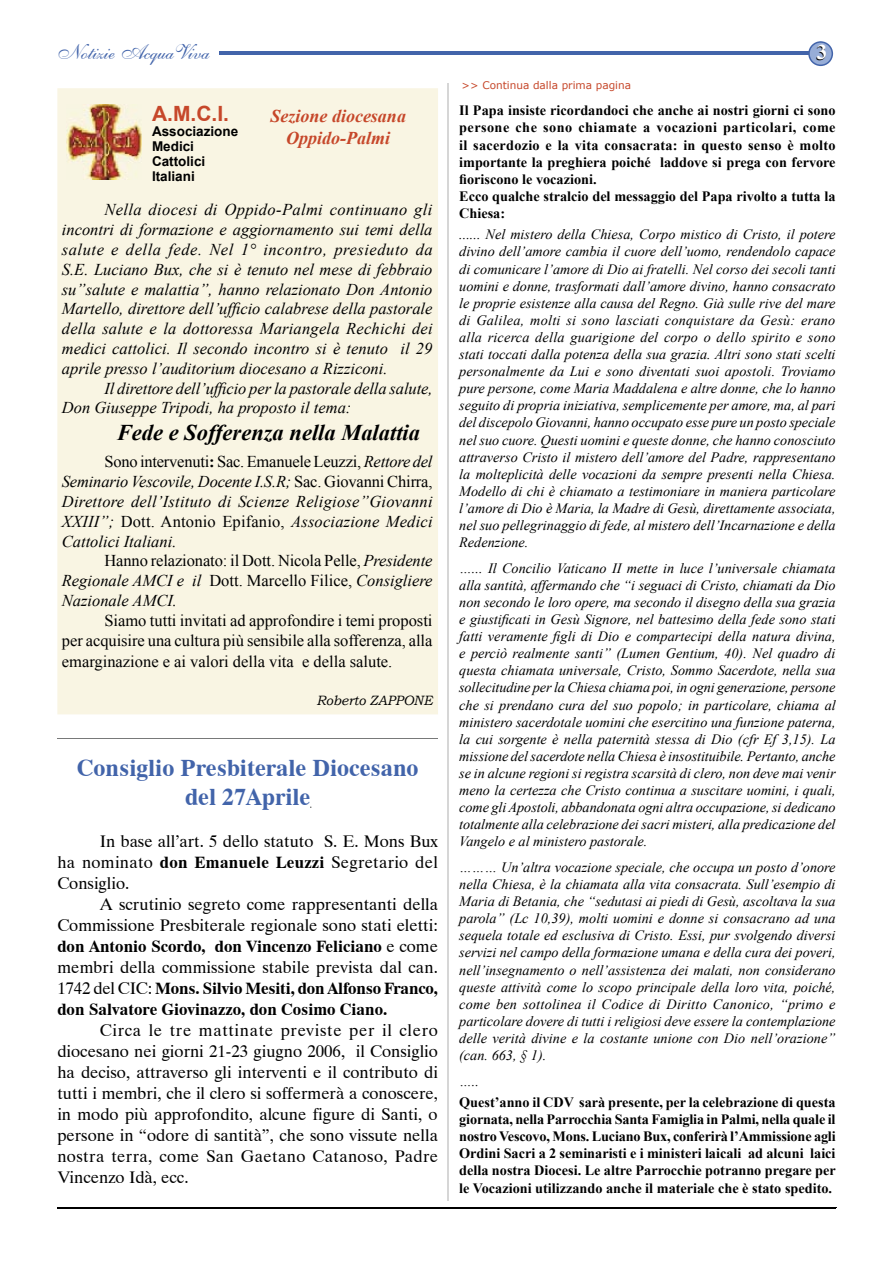
<style>
.page{position:relative;width:893px;height:1263px;background:#fff}
.page>*{position:absolute;margin:0;border:0;box-sizing:border-box;transform-origin:0 0}
.t1{font:700 24px/28.8px "Dutch 801 BT";color:#4264aa;text-align:center}
.t2{font:italic 700 22.5px "Times New Roman";color:#000}
.t3{font:21px "English 111 Vivace BT";color:#4264aa}
.t4{font:700 21px "Arial";color:#c6472a}
.t5{font:700 21px "Times New Roman";color:#000}
.t6{font:italic 700 18px/21.6px "Times New Roman";color:#c6472a;text-align:center}
.t7{font:16.8px/21px "Dutch 801 BT";letter-spacing:.005em;color:#000;text-align:justify}
.t8{font:italic 16.5px/19.8px "Times New Roman";color:#000;text-align:justify}
.t9{font:16.5px/19.8px "Times New Roman";letter-spacing:-.005em;color:#000;text-align:justify}
.t10{font:italic 14.25px/17.1px "Times New Roman";color:#000;text-align:justify}
.t11{font:700 14.25px/17.1px "Times New Roman";color:#000}
.t12{font:700 13.5px/15px "Arial";color:#000}
.t13{font:italic 13.5px "Bookman Old Style";color:#000}
.t14{font:10.5px "Verdana";color:#c6472a}
.s1{font-style:normal}
.s2{font-weight:700;font-style:normal}
.s3{font-style:italic}
.s4{font-weight:700}
</style>
<div class="page">
<div style="left:57px;top:88px;width:381px;height:626px;background:#f9f5e3"></div>
<hr style="left:220px;top:52px;width:589px;height:3px;background:#4264aa">
<svg style="left:808px;top:41px;width:25px;height:25px"></svg>
<hr style="left:447px;top:83px;width:2px;height:1117px;background:#d6d6d6">
<hr style="left:57px;top:1207px;width:779px;height:1px;background:#000">
<hr style="left:57px;top:738px;width:381px;height:1px;background:#787979">
<img style="left:67px;top:104px;width:75px;height:75px">
<h3 class="t3" style="left:58px;top:39px;width:153px">Notizie AcquaViva</h3>
<h3 class="t5" style="left:816px;top:38px;width:12px">3</h3>
<p class="t14" style="left:462px;top:79px;width:171px">&gt;&gt; Continua dalla prima pagina</p>
<h3 class="t4" style="left:152px;top:99px;width:79px">A.M.C.I.</h3>
<p class="t12" style="left:152px;top:124px;width:88px">Associazione<br>Medici<br>Cattolici<br>Italiani</p>
<p class="t6" style="left:270px;top:105px;width:137px">Sezione diocesana<br>Oppido-Palmi</p>
<p class="t11" style="left:459px;top:102px;width:378px">Il Papa insiste ricordandoci che anche ai nostri giorni ci sono persone che sono chiamate a vocazioni particolari, come il sacerdozio e la vita consacrata: in questo senso è molto importante la preghiera poiché laddove si prega con fervore fioriscono le vocazioni.<br>Ecco qualche stralcio del messaggio del Papa rivolto a tutta la Chiesa:</p>
<p class="t10" style="left:459px;top:226px;width:378px">...... Nel mistero della Chiesa, Corpo mistico di Cristo, il potere divino dell’amore cambia il cuore dell’uomo, rendendolo capace di comunicare l’amore di Dio ai fratelli. Nel corso dei secoli tanti uomini e donne, trasformati dall’amore divino, hanno consacrato le proprie esistenze alla causa del Regno. Già sulle rive del mare di Galilea, molti si sono lasciati conquistare da Gesù: erano alla ricerca della guarigione del corpo o dello spirito e sono stati toccati dalla potenza della sua grazia. Altri sono stati scelti personalmente da Lui e sono diventati suoi apostoli. Troviamo pure persone, come Maria Maddalena e altre donne, che lo hanno seguito di propria iniziativa, semplicemente per amore, ma, al pari del discepolo Giovanni, hanno occupato esse pure un posto speciale nel suo cuore. Questi uomini e queste donne, che hanno conosciuto attraverso Cristo il mistero dell’amore del Padre, rappresentano la molteplicità delle vocazioni da sempre presenti nella Chiesa.<br>Modello di chi è chiamato a testimoniare in maniera particolare l’amore di Dio è Maria, la Madre di Gesù, direttamente associata, nel suo pellegrinaggio di fede, al mistero dell’Incarnazione e della Redenzione.</p>
<p class="t10" style="left:459px;top:559px;width:378px">…... Il Concilio Vaticano II mette in luce l’universale chiamata alla santità, affermando che “i seguaci di Cristo, chiamati da Dio non secondo le loro opere, ma secondo il disegno della sua grazia e giustificati in Gesù Signore, nel battesimo della fede sono stati fatti veramente figli di Dio e compartecipi della natura divina, e perciò realmente santi” (Lumen Gentium, 40). Nel quadro di questa chiamata universale, Cristo, Sommo Sacerdote, nella sua sollecitudine per la Chiesa chiama poi, in ogni generazione, persone che si prendano cura del suo popolo; in particolare, chiama al ministero sacerdotale uomini che esercitino una funzione paterna, la cui sorgente è nella paternità stessa di Dio (cfr Ef 3,15). La missione del sacerdote nella Chiesa è insostituibile. Pertanto, anche se in alcune regioni si registra scarsità di clero, non deve mai venir meno la certezza che Cristo continua a suscitare uomini, i quali, come gli Apostoli, abbandonata ogni altra occupazione, si dedicano totalmente alla celebrazione dei sacri misteri, alla predicazione del Vangelo e al ministero pastorale.</p>
<p class="t10" style="left:459px;top:858px;width:378px">……… Un’altra vocazione speciale, che occupa un posto d’onore nella Chiesa, è la chiamata alla vita consacrata. Sull’esempio di Maria di Betania, che “sedutasi ai piedi di Gesù, ascoltava la sua parola” (Lc 10,39), molti uomini e donne si consacrano ad una sequela totale ed esclusiva di Cristo. Essi, pur svolgendo diversi servizi nel campo della formazione umana e della cura dei poveri, nell’insegnamento o nell’assistenza dei malati, non considerano queste attività come lo scopo principale della loro vita, poiché, come ben sottolinea il Codice di Diritto Canonico, “primo e particolare dovere di tutti i religiosi deve essere la contemplazione delle verità divine e la costante unione con Dio nell’orazione” (can. 663, § 1).</p>
<p class="t10" style="left:459px;top:1072px;width:21px">…..</p>
<p class="t11" style="left:459px;top:1093px;width:378px;text-align:justify">Quest’anno il CDV sarà presente, per la celebrazione di questa giornata, nella Parrocchia Santa Famiglia in Palmi, nella quale il nostro Vescovo, Mons. Luciano Bux, conferirà l’Ammissione agli Ordini Sacri a 2 seminaristi e i ministeri laicali ad alcuni laici della nostra Diocesi. Le altre Parrocchie potranno pregare per le Vocazioni utilizzando anche il materiale che è stato spedito.</p>
<p class="t8" style="left:62px;top:200px;width:372px;text-indent:43px">Nella diocesi di Oppido-Palmi continuano gli incontri di formazione e aggiornamento sui temi della salute e della fede. Nel 1° incontro, presieduto da S.E. Luciano Bux, che si è tenuto nel mese di febbraio su”salute e malattia”, hanno relazionato Don Antonio Martello, direttore dell’ufficio calabrese della pastorale della salute e la dottoressa Mariangela Rechichi dei medici cattolici. Il secondo incontro si è tenuto il 29 aprile presso l’auditorium diocesano a Rizziconi.</p>
<p class="t8" style="left:62px;top:378px;width:372px;text-indent:43px">Il direttore dell’ufficio per la pastorale della salute,<br>Don Giuseppe Tripodi, ha proposto il tema:</p>
<h2 class="t2" style="left:117px;top:417px;width:305px">Fede e Sofferenza nella Malattia</h2>
<p class="t8" style="left:62px;top:452px;width:372px;text-indent:43px"><span class="s1">Sono intervenuti</span><span class="s2">:</span> <span class="s1">Sac. Emanuele Leuzzi,</span> Rettore del Seminario Vescovile, Docente I.S.R; <span class="s1">Sac. Giovanni Chirra, </span>Direttore dell’Istituto di Scienze Religiose”Giovanni XXIII”; <span class="s1">Dott. Antonio Epifanio,</span> Associazione Medici Cattolici Italiani.</p>
<p class="t9" style="left:62px;top:551px;width:372px;text-indent:43px">Hanno relazionato: il Dott. Nicola Pelle, <span class="s3">Presidente Regionale AMCI e il</span> Dott. Marcello Filice, <span class="s3">Consigliere Nazionale AMCI.</span></p>
<p class="t9" style="left:62px;top:610px;width:372px;text-align:right">Siamo tutti invitati ad approfondire i temi proposti<br>per acquisire una cultura più sensibile alla sofferenza, alla</p>
<p class="t9" style="left:62px;top:652px;width:332px">emarginazione e ai valori della vita e della salute.</p>
<p class="t13" style="left:316px;top:691px;width:118px">Roberto ZAPPONE</p>
<h1 class="t1" style="left:77px;top:753px;width:343px">Consiglio Presbiterale Diocesano del 27Aprile</h1>
<p class="t7" style="left:57px;top:831px;width:382px;text-indent:43px">In base all’art. 5 dello statuto S. E. Mons Bux ha nominato <span class="s4">don Emanuele Leuzzi</span> Segretario del Consiglio.</p>
<p class="t7" style="left:57px;top:894px;width:382px;text-indent:43px">A scrutinio segreto come rappresentanti della Commissione Presbiterale regionale sono stati eletti: <span class="s4">don Antonio Scordo, don Vincenzo Feliciano</span> e come membri della commissione stabile prevista dal can.<br>1742 del CIC: <span class="s4">Mons. Silvio Mesiti, don Alfonso Franco, don Salvatore Giovinazzo, don Cosimo Ciano.</span></p>
<p class="t7" style="left:57px;top:1020px;width:382px;text-indent:43px">Circa le tre mattinate previste per il clero diocesano nei giorni 21-23 giugno 2006, il Consiglio ha deciso, attraverso gli interventi e il contributo di tutti i membri, che il clero si soffermerà a conoscere, in modo più approfondito, alcune figure di Santi, o persone in “odore di santità”, che sono vissute nella nostra terra, come San Gaetano Catanoso, Padre Vincenzo Idà, ecc.</p>
</div>
